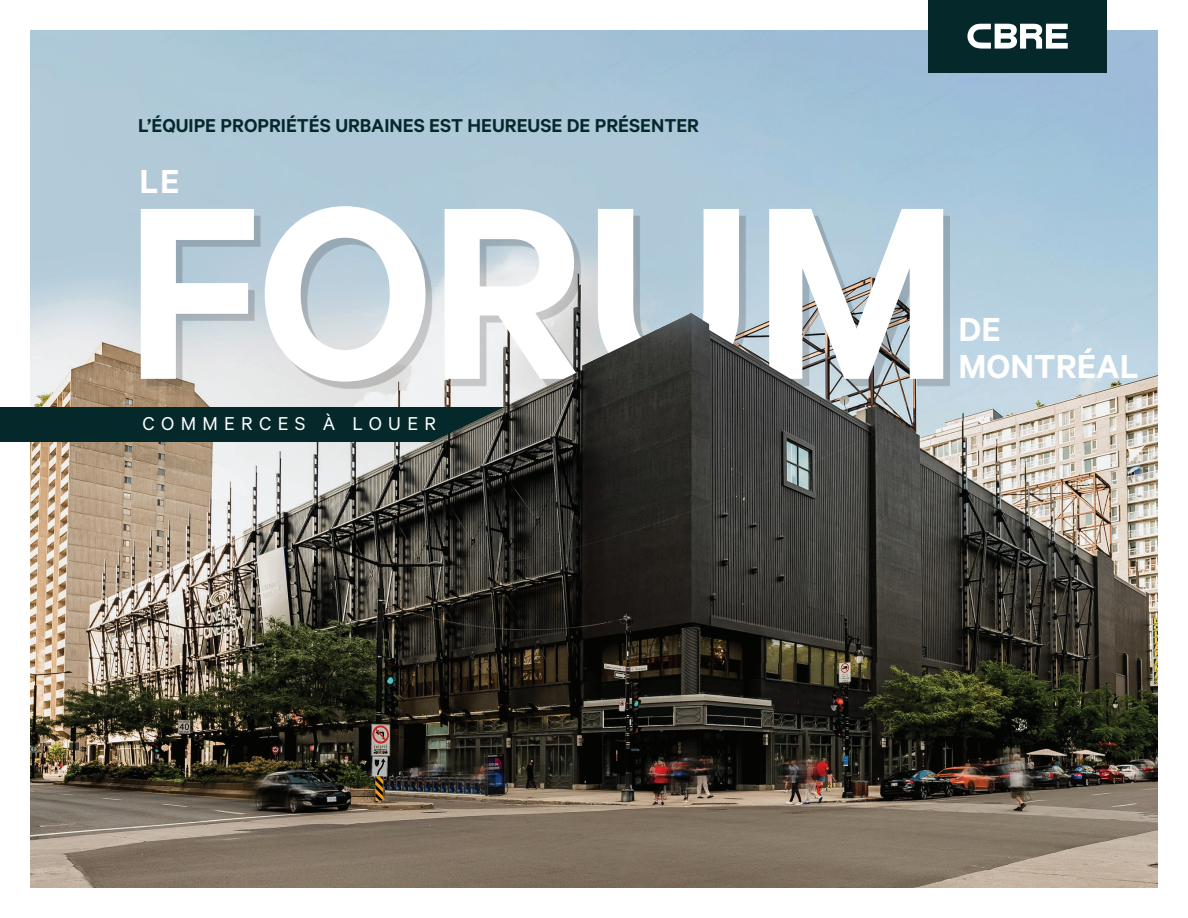
<style>
.page{position:relative;width:1188px;height:918px;background:#fff}
.page>*{position:absolute;margin:0;border:0;box-sizing:border-box;transform-origin:0 0}
.t1{font:600 276.75px "Calibre";letter-spacing:-.01em;color:#fff}
.t2{font:600 37.5px/36.5px "Calibre";color:#fff}
.t3{font:600 21px "Calibre";color:#05282b}
.t4{font:21px "Calibre";letter-spacing:.3em;color:#fff}
</style>
<div class="page">
<img style="left:30px;top:30px;width:1128px;height:858px">
<div style="left:0;top:407px;width:531px;height:34px;background:#05282b"></div>
<div style="left:928px;top:0;width:179px;height:72px;background:#05282b"></div>
<svg style="left:967px;top:24px;width:101px;height:25px"></svg>
<div style="left:147px;top:213px;width:803px;height:175px;background:#231f20;opacity:.2"></div>
<img style="left:356px;top:313px;width:541px;height:350px">
<p class="t3" style="left:138px;top:113px;width:563px">L’ÉQUIPE PROPRIÉTÉS URBAINES EST HEUREUSE DE PRÉSENTER</p>
<h2 class="t2" style="left:140px;top:162px;width:41px">LE</h2>
<h1 class="t1" style="left:124px;top:128px;width:837px">FORUM</h1>
<p class="t4" style="left:143px;top:411px;width:295px">COMMERCES À LOUER</p>
<h2 class="t2" style="left:958px;top:310px;width:182px">DE<br>MONTRÉAL</h2>
</div>
